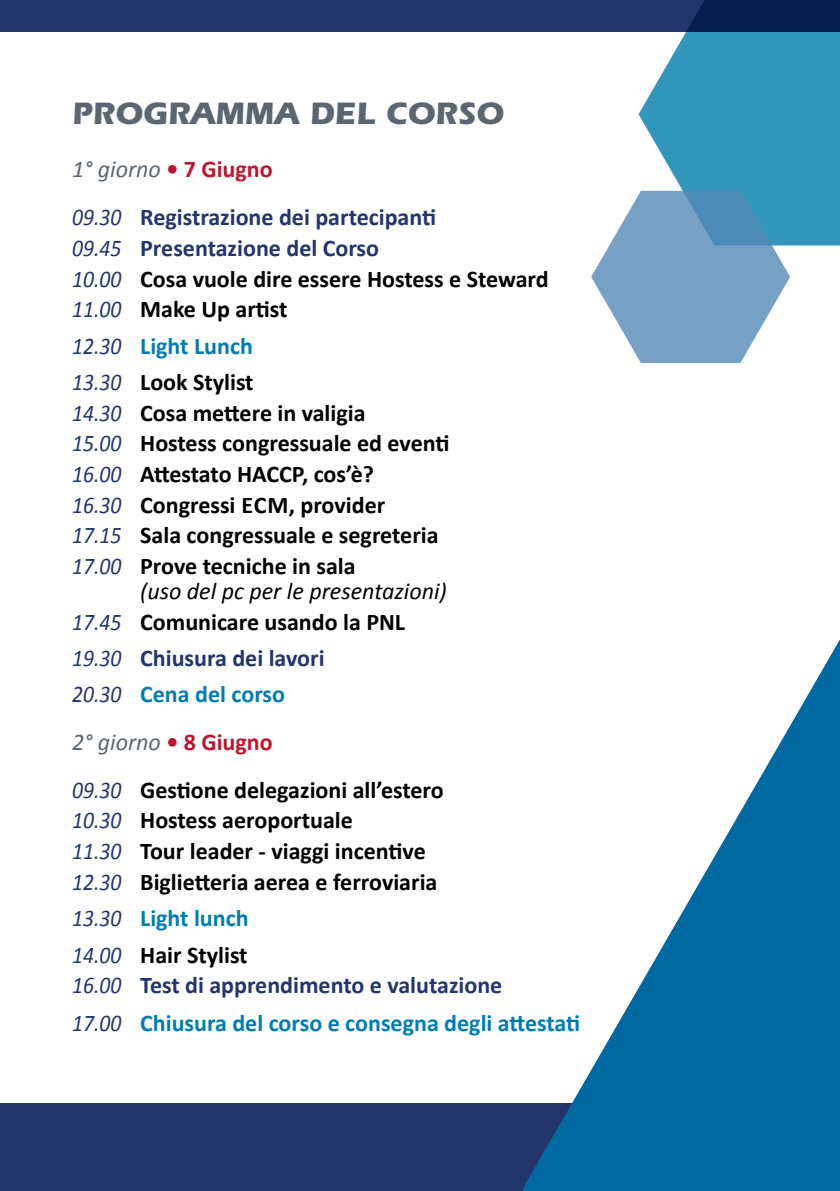
<style>
.page{position:relative;width:840px;height:1191px;background:#fff}
.page>*{position:absolute;margin:0;border:0;box-sizing:border-box;transform-origin:0 0}
.t1{font:700 32px "Itc Eras";color:#5c6670}
.t2{font:700 24px/30.6px "Calibri";color:#000}
.t3{font:700 24px/47.6px "Calibri";color:#23366b}
.t4{font:700 24px/37.4px "Calibri";color:#007dad}
.t5{font:italic 24px/30.6px "Calibri";color:#000}
.s1{font-weight:400;font-style:italic;color:#5c6670}
.s2{color:#bc152d}
.s3{font-weight:400;font-style:italic}
.s4{font-weight:400;font-style:italic;color:#23366b}
.s5{color:#23366b}
.s6{color:#007dad}
.s7{font-weight:700;font-style:normal}
</style>
<div class="page">
<div style="left:0;top:1103px;width:839px;height:88px;background:#23366b"></div>
<div style="left:0;top:0;width:839px;height:32px;background:#23366b"></div>
<svg style="left:522px;top:641px;width:317px;height:550px"></svg>
<svg style="left:638px;top:0;width:201px;height:245px;background:#3f8eb3"></svg>
<svg style="left:591px;top:191px;width:198px;height:172px"></svg>
<h1 class="t1" style="left:72px;top:95px;width:46px">PROGRA</h1>
<h1 class="t1" style="left:215px;top:95px;width:195px">MMA DEL CORSO</h1>
<p class="t3" style="left:72px;top:146px;width:365px"><span class="s1">1° giorno</span> <span class="s2">• 7 Giugno<br></span><span class="s3">09.30</span> Registrazione dei partecipanti</p>
<p class="t2" style="left:72px;top:232px;width:478px"><span class="s4">09.45</span> <span class="s5">Presentazione del Corso<br></span><span class="s4">10.00</span> Cosa vuole dire essere Hostess e Steward<br><span class="s4">11.00</span> Make Up artist</p>
<p class="t2" style="left:72px;top:327px;width:183px;line-height:36.4px"><span class="s4">12.30</span> <span class="s6">Light Lunch<br></span><span class="s4">13.30</span> Look Stylist</p>
<p class="t2" style="left:72px;top:397px;width:379px"><span class="s4">14.30</span> Cosa mettere in valigia<br><span class="s4">15.00</span> Hostess congressuale ed eventi<br><span class="s4">16.00</span> Attestato HACCP, cos’è?<br><span class="s4">16.30</span> Congressi Ecm, provider<br><span class="s4">17.15</span> Sala congressuale e segreteria<br><span class="s4">17.00</span> Prove tecniche in sala</p>
<p class="t5" style="left:72px;top:575px;width:376px;text-indent:68px">(uso del pc per le presentazioni)<br><span class="s5">17.45</span> <span class="s7">Comunicare usando la PNL</span></p>
<p class="t3" style="left:72px;top:640px;width:254px;line-height:36.4px"><span class="s3">19.30</span> Chiusura dei lavori<br><span class="s3">20.30</span> <span class="s6">Cena del corso</span></p>
<p class="t2" style="left:72px;top:718px;width:373px;line-height:47.6px"><span class="s1">2° giorno</span> <span class="s2">• 8 Giugno<br></span><span class="s4">09.30</span> Gestione delegazioni all’estero</p>
<p class="t2" style="left:72px;top:805px;width:367px"><span class="s4">10.30</span> Hostess aeroportuale<br><span class="s4">11.30</span> Tour leader - viaggi incentive<br><span class="s4">12.30</span> Biglietteria aerea e ferroviaria</p>
<p class="t2" style="left:72px;top:900px;width:178px;line-height:36.4px"><span class="s4">13.30</span> <span class="s6">Light lunch<br></span><span class="s4">14.00</span> Hair Stylist</p>
<p class="t4" style="left:72px;top:966px;width:509px"><span class="s4">16.00</span> <span class="s5">Test di apprendimento e valutazione<br></span><span class="s4">17.00</span> Chiusura del corso e consegna degli attestati</p>
</div>
